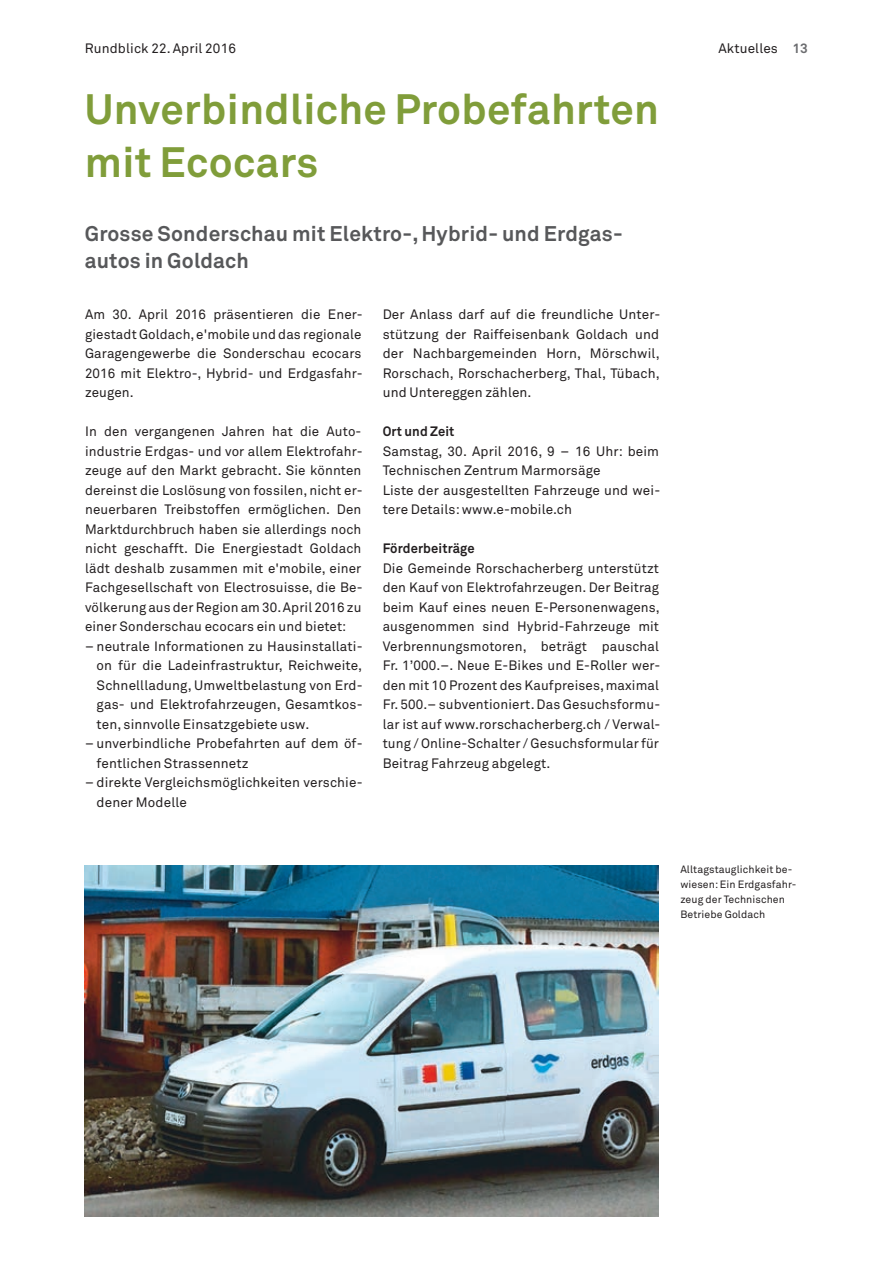
<style>
.page{position:relative;width:893px;height:1263px;background:#fff}
.page>*{position:absolute;margin:0;border:0;box-sizing:border-box;transform-origin:0 0}
.t1{font:700 42px/52.5px "Akkurat";letter-spacing:.01em;color:#809d3a}
.t2{font:700 21px/27px "Akkurat";letter-spacing:.01em;color:#57585a}
.t3{font:13.5px/19.5px "Akkurat";letter-spacing:.01em;color:#231f20;text-align:justify}
.t4{font:700 13.5px "Akkurat";letter-spacing:.01em;color:#231f20;scale:.96 1}
.t5{font:10.5px/15px "Akkurat";letter-spacing:.01em;color:#231f20}
.s1{font-weight:700;color:#6c6d70}
</style>
<div class="page">
<img style="left:85px;top:865px;width:574px;height:351px">
<p class="t3" style="left:85px;top:39px;width:153px">Rundblick 22. April 2016</p>
<p class="t3" style="left:718px;top:39px;width:91px">Aktuelles <span class="s1">13</span></p>
<h1 class="t1" style="left:85px;top:83px;width:576px">Unverbindliche Probefahrten mit Ecocars</h1>
<h2 class="t2" style="left:85px;top:220px;width:540px">Grosse Sonderschau mit Elektro-, Hybrid- und Erdgas&shy;autos in Goldach</h2>
<p class="t3" style="left:85px;top:305px;width:279px">Am 30. April 2016 präsentieren die Ener&shy;giestadt Goldach, e'mobile und das regionale Garagengewerbe die Sonderschau ecocars 2016 mit Elektro-, Hybrid- und Erdgasfahr&shy;zeugen.</p>
<p class="t3" style="left:85px;top:422px;width:279px">In den vergangenen Jahren hat die Auto&shy;industrie Erdgas- und vor allem Elektrofahr&shy;zeuge auf den Markt gebracht. Sie könnten dereinst die Loslösung von fossilen, nicht er&shy;neuerbaren Treibstoffen ermöglichen. Den Marktdurchbruch haben sie allerdings noch nicht geschafft. Die Energiestadt Goldach lädt deshalb zusammen mit e'mobile, einer Fachgesellschaft von Electrosuisse, die Be&shy;völkerung aus der Region am 30. April 2016 zu einer Sonderschau ecocars ein und bietet:</p>
<p class="t3" style="left:97px;top:636px;width:267px;text-indent:-12px">– neutrale Informationen zu Hausinstallati&shy;on für die Ladeinfrastruktur, Reichweite, Schnellladung, Umweltbelastung von Erd&shy;gas- und Elektrofahrzeugen, Gesamtkos&shy;ten, sinnvolle Einsatzgebiete usw.</p>
<p class="t3" style="left:97px;top:734px;width:267px;text-indent:-12px">– unverbindliche Probefahrten auf dem öf&shy;fentlichen Strassennetz</p>
<p class="t3" style="left:97px;top:773px;width:267px;text-indent:-12px">– direkte Vergleichsmöglichkeiten verschie&shy;dener Modelle</p>
<p class="t3" style="left:383px;top:305px;width:279px">Der Anlass darf auf die freundliche Unter&shy;stützung der Raiffeisenbank Goldach und der Nachbargemeinden Horn, Mörschwil, Rorschach, Rorschacherberg, Thal, Tübach, und Untereggen zählen.</p>
<p class="t4" style="left:383px;top:423px;width:76px">Ort und Zeit</p>
<p class="t3" style="left:383px;top:441px;width:279px;text-align:left">Samstag, 30. April 2016, 9 – 16 Uhr: beim Technischen Zentrum Marmorsäge<br>Liste der ausgestellten Fahrzeuge und wei&shy;tere Details: www.e-mobile.ch</p>
<p class="t4" style="left:383px;top:540px;width:97px">Förderbeiträge</p>
<p class="t3" style="left:383px;top:558px;width:279px">Die Gemeinde Rorschacherberg unterstützt den Kauf von Elektrofahrzeugen. Der Beitrag beim Kauf eines neuen E-Personenwagens, ausgenommen sind Hybrid-Fahrzeuge mit Verbrennungsmotoren, beträgt pauschal Fr. 1’000.–. Neue E-Bikes und E-Roller wer&shy;den mit 10 Prozent des Kaufpreises, maximal Fr. 500.– subventioniert. Das Gesuchsformu&shy;lar ist auf www.rorschacherberg.ch / Verwal&shy;tung / Online-Schalter / Gesuchsformular für Beitrag Fahrzeug abgelegt.</p>
<p class="t5" style="left:680px;top:862px;width:118px">Alltagstauglichkeit be&shy;wiesen: Ein Erdgasfahr&shy;zeug der Technischen<br>Betriebe Goldach</p>
</div>
